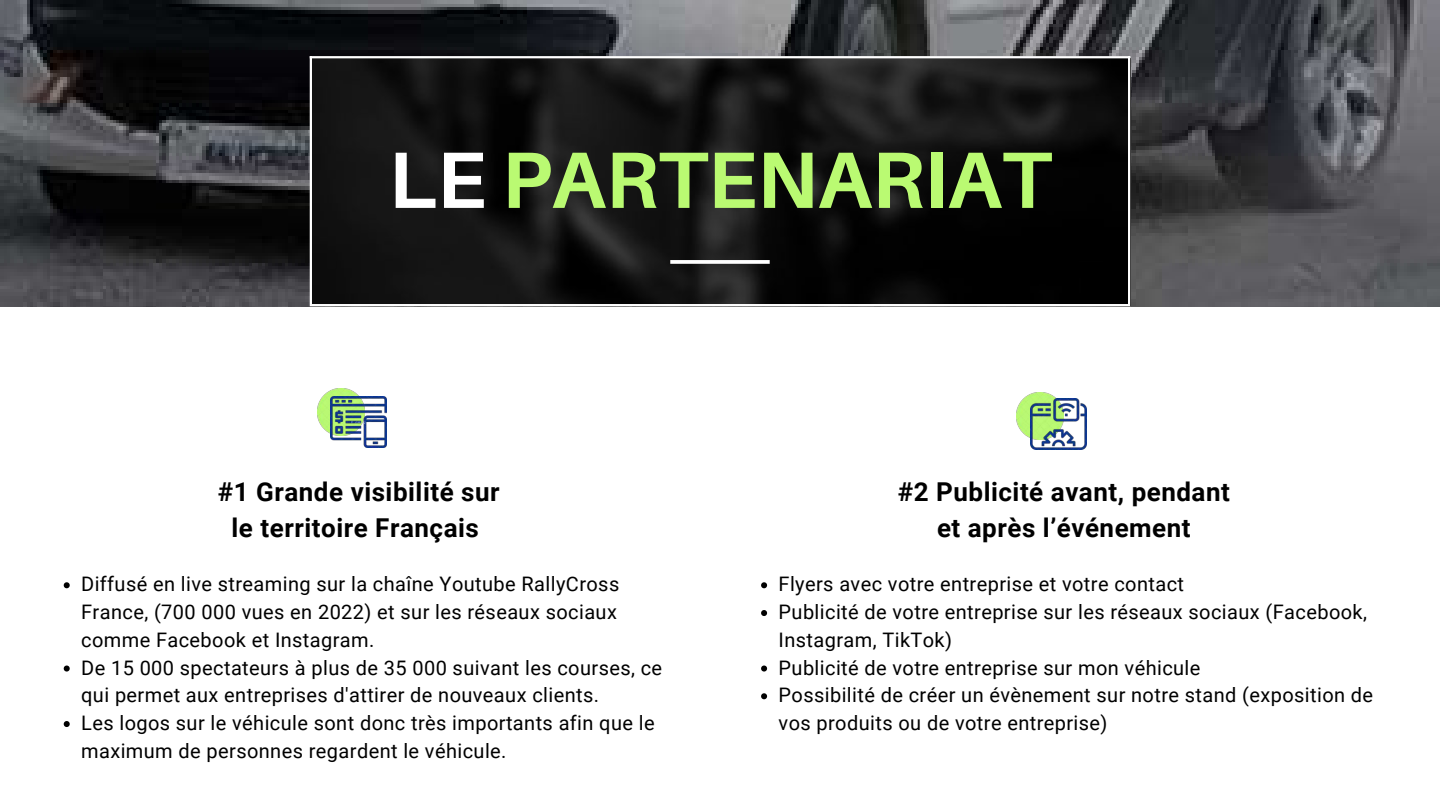
<style>
.page{position:relative;width:1440px;height:810px;background:#fff}
.page>*{position:absolute;margin:0;border:0;box-sizing:border-box;transform-origin:0 0}
.t1{font:700 80px "Aileron";color:#bafa72}
.t2{font:700 26px/36px "Roboto";letter-spacing:.02em;color:#000;text-align:center}
.t3{font:20px/27.8px "Roboto";letter-spacing:.02em;color:#000}
.s1{color:#fff}
</style>
<div class="page">
<img style="left:0;top:0;width:1440px;height:306px">
<img style="left:312px;top:58px;width:816px;height:246px">
<hr style="left:310px;top:56px;width:2px;height:248px;background:#fff">
<hr style="left:1128px;top:56px;width:2px;height:248px;background:#fff">
<hr style="left:310px;top:304px;width:820px;height:2px;background:#fff">
<hr style="left:310px;top:56px;width:820px;height:2px;background:#fff">
<img style="left:317px;top:388px;width:42px;height:47px">
<img style="left:331px;top:396px;width:56px;height:51px">
<img style="left:1017px;top:392px;width:47px;height:46px">
<img style="left:1030px;top:399px;width:56px;height:51px">
<svg style="left:670px;top:260px;width:100px;height:4px"></svg>
<svg style="left:64px;top:582px;width:6px;height:6px"></svg>
<svg style="left:64px;top:666px;width:6px;height:6px"></svg>
<svg style="left:64px;top:721px;width:6px;height:6px"></svg>
<svg style="left:761px;top:582px;width:6px;height:6px"></svg>
<svg style="left:761px;top:610px;width:6px;height:6px"></svg>
<svg style="left:761px;top:666px;width:6px;height:6px"></svg>
<svg style="left:761px;top:693px;width:6px;height:6px"></svg>
<h1 class="t1" style="left:389px;top:130px;width:664px"><span class="s1">LE</span> PARTENARIAT</h1>
<h2 class="t2" style="left:218px;top:474px;width:283px">#1 Grande visibilité sur le territoire Français</h2>
<h2 class="t2" style="left:898px;top:474px;width:334px">#2 Publicité avant, pendant et après l’événement</h2>
<p class="t3" style="left:81px;top:571px;width:582px">Diffusé en live streaming sur la chaîne Youtube RallyCross France, (700 000 vues en 2022) et sur les réseaux sociaux comme Facebook et Instagram.<br>De 15 000 spectateurs à plus de 35 000 suivant les courses, ce qui permet aux entreprises d'attirer de nouveaux clients.<br>Les logos sur le véhicule sont donc très importants afin que le maximum de personnes regardent le véhicule.</p>
<p class="t3" style="left:779px;top:571px;width:596px">Flyers avec votre entreprise et votre contact<br>Publicité de votre entreprise sur les réseaux sociaux (Facebook, Instagram, TikTok)<br>Publicité de votre entreprise sur mon véhicule<br>Possibilité de créer un évènement sur notre stand (exposition de vos produits ou de votre entreprise)</p>
</div>
